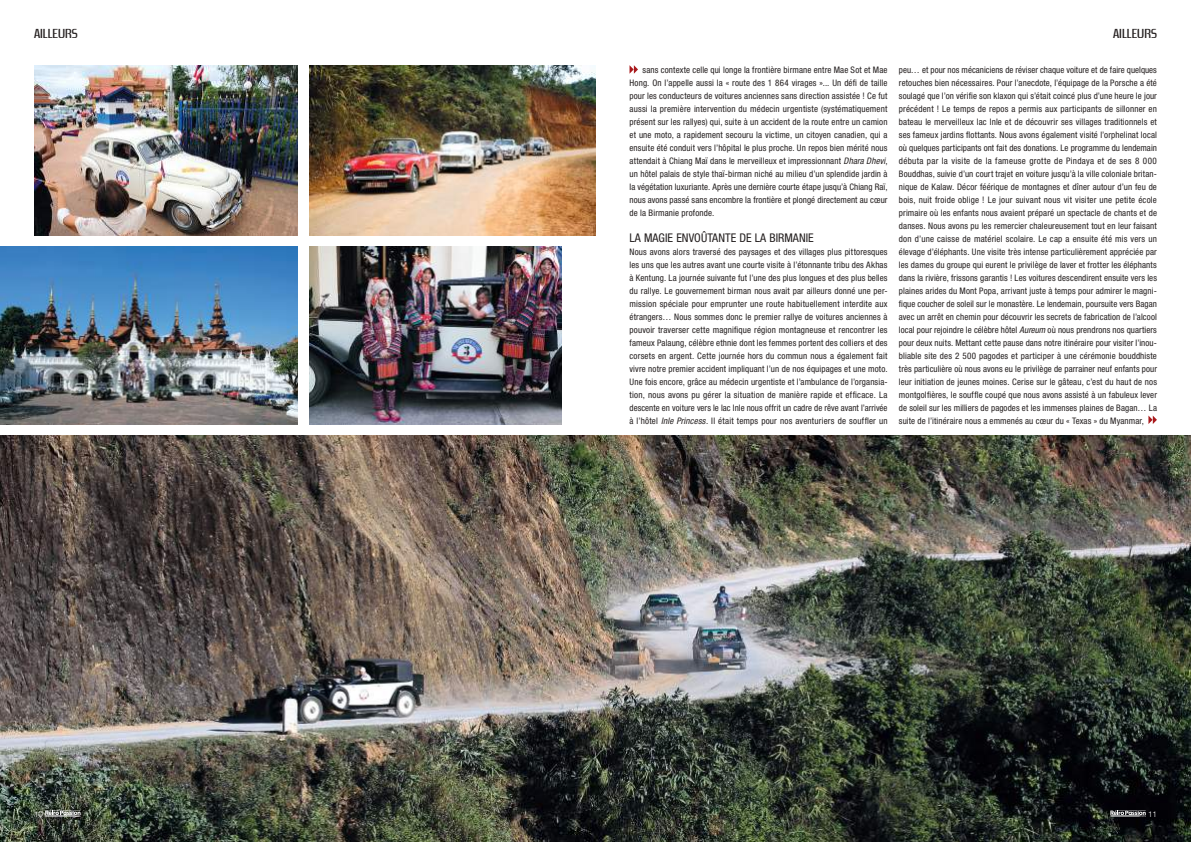
<style>
.page{position:relative;width:1191px;height:842px;background:#fff}
.page>*{position:absolute;margin:0;border:0;box-sizing:border-box;transform-origin:0 0}
.t1{font:13px "Zrnic Rg";color:#241f1f}
.t2{font:condensed 12px "Helvetica Neue LT Pro";letter-spacing:.005em;color:#241f1f}
.t3{font:condensed 9px/13px "Helvetica Neue LT Pro";letter-spacing:.015em;color:#241f1f;text-align:justify}
.t4{font:300 8px "Helvetica Neue LT Pro";color:#fff}
.s1{font-style:italic}
</style>
<div class="page">
<img style="left:0;top:435px;width:1191px;height:407px">
<svg style="left:1110px;top:810px;width:35px;height:6px"></svg>
<svg style="left:45px;top:810px;width:36px;height:6px"></svg>
<img style="left:309px;top:247px;width:252px;height:177px">
<img style="left:34px;top:65px;width:264px;height:170px">
<img style="left:0;top:247px;width:298px;height:177px">
<img style="left:309px;top:65px;width:286px;height:170px">
<svg style="left:629px;top:65px;width:9px;height:9px"></svg>
<svg style="left:1148px;top:416px;width:9px;height:8px"></svg>
<h1 class="t1" style="left:34px;top:26px;width:45px">AILLEURS</h1>
<h1 class="t1" style="left:1113px;top:26px;width:45px">AILLEURS</h1>
<p class="t3" style="left:629px;top:63px;width:259px;text-indent:13px">sans contexte celle qui longe la frontière birmane entre Mae Sot et Mae Hong. On l’appelle aussi la « route des 1 864 virages »... Un défi de taille pour les conducteurs de voitures anciennes sans direction assistée ! Ce fut aussi la première intervention du médecin urgentiste (systématiquement présent sur les rallyes) qui, suite à un accident de la route entre un camion et une moto, a rapidement secouru la victime, un citoyen canadien, qui a ensuite été conduit vers l’hôpital le plus proche. Un repos bien mérité nous attendait à Chiang Maï dans le merveilleux et impressionnant <span class="s1">Dhara Dhevi</span>, un hôtel palais de style thaï-birman niché au milieu d’un splendide jardin à la végétation luxuriante. Après une dernière courte étape jusqu’à Chiang Raï, nous avons passé sans encombre la frontière et plongé directement au cœur de la Birmanie profonde.</p>
<h2 class="t2" style="left:629px;top:231px;width:186px">LA MAGIE ENVOÛTANTE DE LA BIRMANIE</h2>
<p class="t3" style="left:629px;top:245px;width:260px">Nous avons alors traversé des paysages et des villages plus pittoresques les uns que les autres avant une courte visite à l’étonnante tribu des Akhas à Kentung. La journée suivante fut l’une des plus longues et des plus belles du rallye. Le gouvernement birman nous avait par ailleurs donné une per&shy;mission spéciale pour emprunter une route habituellement interdite aux étrangers… Nous sommes donc le premier rallye de voitures anciennes à pouvoir traverser cette magnifique région montagneuse et rencontrer les fameux Palaung, célèbre ethnie dont les femmes portent des colliers et des corsets en argent. Cette journée hors du commun nous a également fait vivre notre premier accident impliquant l’un de nos équipages et une moto.<br>Une fois encore, grâce au médecin urgentiste et l’ambulance de l’organsia&shy;tion, nous avons pu gérer la situation de manière rapide et efficace. La descente en voiture vers le lac Inle nous offrit un cadre de rêve avant l’arrivée à l’hôtel <span class="s1">Inle Princess</span>. Il était temps pour nos aventuriers de souffler un</p>
<p class="t3" style="left:899px;top:63px;width:260px">peu… et pour nos mécaniciens de réviser chaque voiture et de faire quelques retouches bien nécessaires. Pour l’anecdote, l’équipage de la Porsche a été soulagé que l’on vérifie son klaxon qui s’était coincé plus d’une heure le jour précédent ! Le temps de repos a permis aux participants de sillonner en bateau le merveilleux lac Inle et de découvrir ses villages traditionnels et ses fameux jardins flottants. Nous avons également visité l’orphelinat local où quelques participants ont fait des donations. Le programme du lendemain débuta par la visite de la fameuse grotte de Pindaya et de ses 8 000<br>Bouddhas, suivie d’un court trajet en voiture jusqu’à la ville coloniale britan&shy;nique de Kalaw. Décor féérique de montagnes et dîner autour d’un feu de bois, nuit froide oblige ! Le jour suivant nous vit visiter une petite école primaire où les enfants nous avaient préparé un spectacle de chants et de danses. Nous avons pu les remercier chaleureusement tout en leur faisant don d’une caisse de matériel scolaire. Le cap a ensuite été mis vers un élevage d’éléphants. Une visite très intense particulièrement appréciée par les dames du groupe qui eurent le privilège de laver et frotter les éléphants dans la rivière, frissons garantis ! Les voitures descendirent ensuite vers les plaines arides du Mont Popa, arrivant juste à temps pour admirer le magni&shy;fique coucher de soleil sur le monastère. Le lendemain, poursuite vers Bagan avec un arrêt en chemin pour découvrir les secrets de fabrication de l’alcool local pour rejoindre le célèbre hôtel <span class="s1">Aureum</span> où nous prendrons nos quartiers pour deux nuits. Mettant cette pause dans notre itinéraire pour visiter l’inou&shy;bliable site des 2 500 pagodes et participer à une cérémonie bouddhiste très particulière où nous avons eu le privilège de parrainer neuf enfants pour leur initiation de jeunes moines. Cerise sur le gâteau, c’est du haut de nos montgolfières, le souffle coupé que nous avons assisté à un fabuleux lever de soleil sur les milliers de pagodes et les immenses plaines de Bagan… La suite de l’itinéraire nous a emmenés au cœur du « Texas » du Myanmar,</p>
<p class="t4" style="left:34px;top:809px;width:10px">10</p>
<p class="t4" style="left:1148px;top:809px;width:10px">11</p>
</div>
